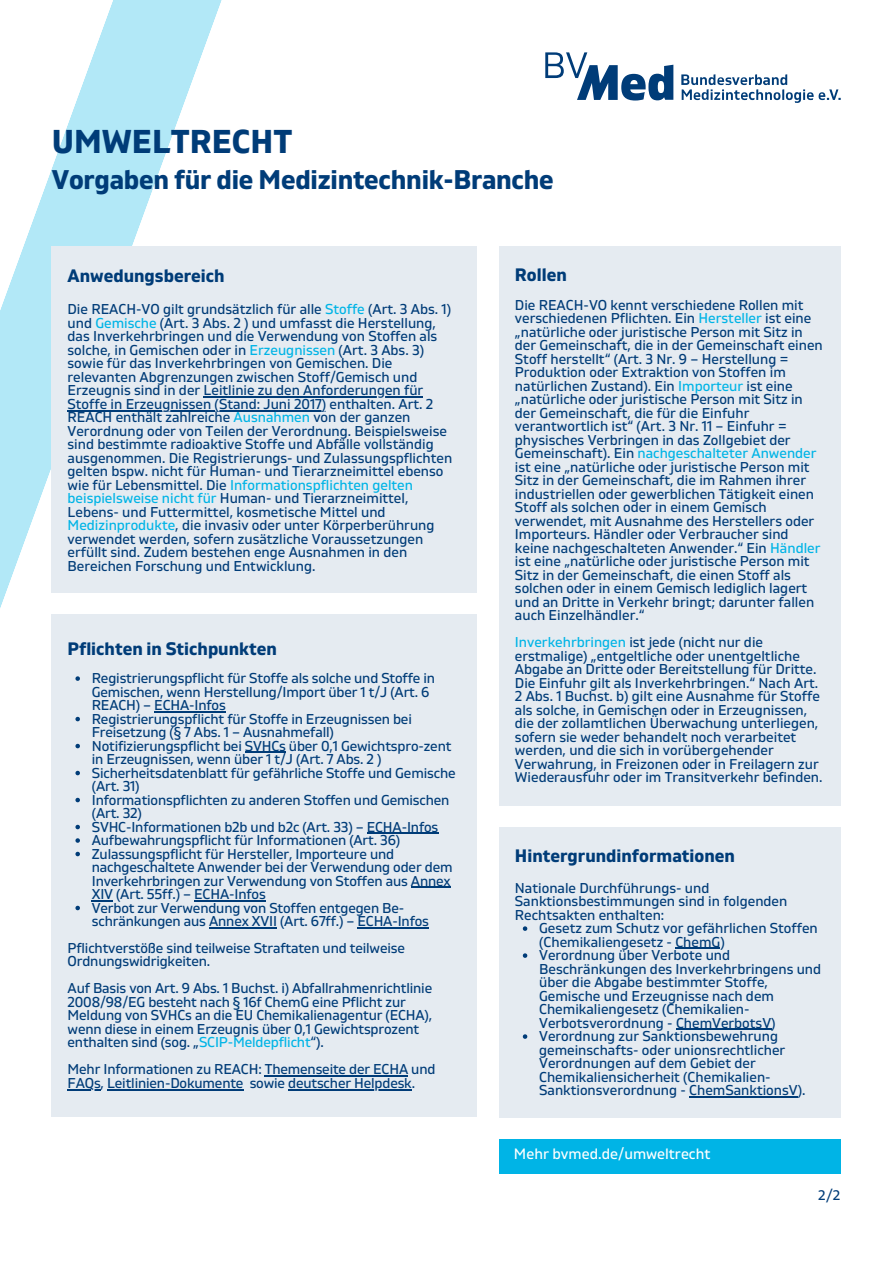
<style>
.page{position:relative;width:893px;height:1264px;background:#fff}
.page>*{position:absolute;margin:0;border:0;box-sizing:border-box;transform-origin:0 0}
.t1{font:700 33px "Gilam";color:#003c78}
.t2{font:700 27px "Gilam";letter-spacing:-.01em;color:#003c78}
.t3{font:700 18px "Gilam";color:#003c78}
.t4{font:15px "Gilam";color:#fff}
.t5{font:15px "The Sans OT5 Plain";color:#003c78}
.t6{font:14.25px/13.5px "Gilam";color:#003c78}
.s1{color:#00b4e6}
</style>
<div class="page">
<svg style="left:0;top:0;width:222px;height:1117px"></svg>
<div style="left:499px;top:246px;width:341px;height:559px;background:#e5ebf1"></div>
<svg style="left:681px;top:74px;width:159px;height:29px"></svg>
<svg style="left:545px;top:52px;width:128px;height:48px"></svg>
<div style="left:52px;top:246px;width:424px;height:347px;background:#e5ebf1"></div>
<hr style="left:203px;top:396px;width:220px;height:2px;background:#003c78">
<hr style="left:68px;top:410px;width:258px;height:1px;background:#003c78">
<div style="left:499px;top:827px;width:341px;height:290px;background:#e5ebf1"></div>
<svg style="left:523px;top:926px;width:4px;height:4px"></svg>
<hr style="left:675px;top:947px;width:45px;height:1px;background:#003c78">
<svg style="left:523px;top:953px;width:4px;height:4px"></svg>
<hr style="left:676px;top:1028px;width:95px;height:1px;background:#003c78">
<svg style="left:523px;top:1034px;width:4px;height:4px"></svg>
<hr style="left:689px;top:1096px;width:108px;height:1px;background:#003c78">
<div style="left:52px;top:614px;width:424px;height:502px;background:#e5ebf1"></div>
<svg style="left:75px;top:676px;width:5px;height:5px"></svg>
<hr style="left:154px;top:711px;width:72px;height:1px;background:#003c78">
<svg style="left:75px;top:716px;width:5px;height:5px"></svg>
<svg style="left:75px;top:743px;width:5px;height:5px"></svg>
<hr style="left:245px;top:751px;width:41px;height:1px;background:#003c78">
<svg style="left:75px;top:770px;width:5px;height:5px"></svg>
<svg style="left:75px;top:797px;width:5px;height:5px"></svg>
<svg style="left:75px;top:824px;width:5px;height:5px"></svg>
<hr style="left:367px;top:832px;width:71px;height:1px;background:#003c78">
<svg style="left:75px;top:838px;width:5px;height:4px"></svg>
<svg style="left:75px;top:851px;width:5px;height:5px"></svg>
<hr style="left:411px;top:886px;width:39px;height:1px;background:#003c78">
<svg style="left:92px;top:900px;width:21px;height:1px"></svg>
<hr style="left:194px;top:900px;width:71px;height:1px;background:#003c78">
<svg style="left:75px;top:905px;width:5px;height:5px"></svg>
<hr style="left:209px;top:927px;width:68px;height:1px;background:#003c78">
<hr style="left:357px;top:927px;width:72px;height:1px;background:#003c78">
<hr style="left:265px;top:1075px;width:143px;height:1px;background:#003c78">
<hr style="left:68px;top:1089px;width:33px;height:1px;background:#003c78">
<hr style="left:107px;top:1089px;width:136px;height:1px;background:#003c78">
<hr style="left:288px;top:1089px;width:123px;height:1px;background:#003c78">
<div style="left:499px;top:1139px;width:341px;height:34px;background:#00b4e6"></div>
<p class="t1" style="left:52px;top:122px;width:242px">UMWELTRECHT</p>
<p class="t2" style="left:52px;top:163px;width:503px">Vorgaben für die Medizintechnik-Branche</p>
<p class="t3" style="left:68px;top:265px;width:158px">Anwedungsbereich</p>
<p class="t6" style="left:68px;top:303px;width:386px">Die REACH-VO gilt grundsätzlich für alle <span class="s1">Stoffe</span> (Art. 3 Abs. 1) und <span class="s1">Gemische</span> (Art. 3 Abs. 2 ) und umfasst die Herstellung, das Inverkehrbringen und die Verwendung von Stoffen als solche, in Gemischen oder in <span class="s1">Erzeugnissen</span> (Art. 3 Abs. 3) sowie für das Inverkehrbringen von Gemischen. Die relevanten Abgrenzungen zwischen Stoff/Gemisch und Erzeugnis sind in der Leitlinie zu den Anforderungen für Stoffe in Erzeugnissen (Stand: Juni 2017) enthalten. Art. 2<br>REACH enthält zahlreiche <span class="s1">Ausnahmen</span> von der ganzen Verordnung oder von Teilen der Verordnung. Beispielsweise sind bestimmte radioaktive Stoffe und Abfälle vollständig ausgenommen. Die Registrierungs- und Zulassungspflichten gelten bspw. nicht für Human- und Tierarzneimittel ebenso wie für Lebensmittel. Die <span class="s1">Informationspflichten gelten beispielsweise nicht für</span> Human- und Tierarzneimittel, Lebens- und Futtermittel, kosmetische Mittel und <span class="s1">Medizinprodukte</span>, die invasiv oder unter Körperberührung verwendet werden, sofern zusätzliche Voraussetzungen erfüllt sind. Zudem bestehen enge Ausnahmen in den Bereichen Forschung und Entwicklung.</p>
<p class="t3" style="left:68px;top:638px;width:211px">Pflichten in Stichpunkten</p>
<p class="t6" style="left:92px;top:672px;width:345px">Registrierungspflicht für Stoffe als solche und Stoffe in<br>Gemischen, wenn Herstellung/Import über 1 t/J (Art. 6<br>REACH) – ECHA-Infos</p>
<p class="t6" style="left:92px;top:712px;width:321px">Registrierungspflicht für Stoffe in Erzeugnissen bei<br>Freisetzung (§ 7 Abs. 1 – Ausnahmefall)</p>
<p class="t6" style="left:92px;top:739px;width:361px">Notifizierungspflicht bei SVHCs über 0,1 Gewichtspro-zent in Erzeugnissen, wenn über 1 t/J (Art. 7 Abs. 2 )</p>
<p class="t6" style="left:92px;top:766px;width:365px">Sicherheitsdatenblatt für gefährliche Stoffe und Gemische (Art. 31)</p>
<p class="t6" style="left:92px;top:793px;width:359px">Informationspflichten zu anderen Stoffen und Gemischen (Art. 32)</p>
<p class="t6" style="left:92px;top:820px;width:348px">SVHC-Informationen b2b und b2c (Art. 33) – ECHA-Infos</p>
<p class="t6" style="left:92px;top:833px;width:310px">Aufbewahrungspflicht für Informationen (Art. 36)</p>
<p class="t6" style="left:92px;top:847px;width:362px">Zulassungspflicht für Hersteller, Importeure und nachgeschaltete Anwender bei der Verwendung oder dem Inverkehrbringen zur Verwendung von Stoffen aus Annex XIV (Art. 55ff.) – ECHA-Infos</p>
<p class="t6" style="left:92px;top:901px;width:339px">Verbot zur Verwendung von Stoffen entgegen Be&shy;schränkungen aus Annex XVII (Art. 67ff.) – ECHA-Infos</p>
<p class="t6" style="left:68px;top:941px;width:339px">Pflichtverstöße sind teilweise Straftaten und teilweise<br>Ordnungswidrigkeiten.</p>
<p class="t6" style="left:68px;top:982px;width:366px">Auf Basis von Art. 9 Abs. 1 Buchst. i) Abfallrahmenrichtlinie 2008/98/EG besteht nach § 16f ChemG eine Pflicht zur Meldung von SVHCs an die EU Chemikalienagentur (ECHA), wenn diese in einem Erzeugnis über 0,1 Gewichtsprozent enthalten sind (sog. „<span class="s1">SCIP-Meldepflicht</span>“).</p>
<p class="t6" style="left:68px;top:1063px;width:369px">Mehr Informationen zu REACH: Themenseite der ECHA und<br>FAQs, Leitlinien-Dokumente sowie deutscher Helpdesk.</p>
<p class="t3" style="left:515px;top:264px;width:53px">Rollen</p>
<p class="t6" style="left:515px;top:298px;width:309px">Die REACH-VO kennt verschiedene Rollen mit verschiedenen Pflichten. Ein <span class="s1">Hersteller</span> ist eine „natürliche oder juristische Person mit Sitz in der Gemeinschaft, die in der Gemeinschaft einen Stoff herstellt“ (Art. 3 Nr. 9 – Herstellung = Produktion oder Extraktion von Stoffen im natürlichen Zustand). Ein <span class="s1">Importeur</span> ist eine „natürliche oder juristische Person mit Sitz in der Gemeinschaft, die für die Einfuhr verantwortlich ist“ (Art. 3 Nr. 11 – Einfuhr = physisches Verbringen in das Zollgebiet der Gemeinschaft). Ein <span class="s1">nachgeschalteter Anwender </span>ist eine „natürliche oder juristische Person mit Sitz in der Gemeinschaft, die im Rahmen ihrer industriellen oder gewerblichen Tätigkeit einen Stoff als solchen oder in einem Gemisch verwendet, mit Ausnahme des Herstellers oder Importeurs. Händler oder Verbraucher sind keine nachgeschalteten Anwender.“ Ein <span class="s1">Händler </span>ist eine „natürliche oder juristische Person mit Sitz in der Gemeinschaft, die einen Stoff als solchen oder in einem Gemisch lediglich lagert und an Dritte in Verkehr bringt; darunter fallen auch Einzelhändler.“</p>
<p class="t6" style="left:515px;top:636px;width:309px"><span class="s1">Inverkehrbringen</span> ist jede (nicht nur die erstmalige) „entgeltliche oder unentgeltliche Abgabe an Dritte oder Bereitstellung für Dritte.<br>Die Einfuhr gilt als Inverkehrbringen.“ Nach Art.<br>2 Abs. 1 Buchst. b) gilt eine Ausnahme für Stoffe als solche, in Gemischen oder in Erzeugnissen, die der zollamtlichen Überwachung unterliegen, sofern sie weder behandelt noch verarbeitet werden, und die sich in vorübergehender Verwahrung, in Freizonen oder in Freilagern zur Wiederausfuhr oder im Transitverkehr befinden.</p>
<p class="t3" style="left:515px;top:845px;width:221px">Hintergrundinformationen</p>
<p class="t6" style="left:515px;top:881px;width:274px">Nationale Durchführungs- und<br>Sanktionsbestimmungen sind in folgenden<br>Rechtsakten enthalten:</p>
<p class="t6" style="left:539px;top:921px;width:280px">Gesetz zum Schutz vor gefährlichen Stoffen (Chemikaliengesetz - ChemG)</p>
<p class="t6" style="left:539px;top:948px;width:283px">Verordnung über Verbote und Beschränkungen des Inverkehrbringens und über die Abgabe bestimmter Stoffe, Gemische und Erzeugnisse nach dem Chemikaliengesetz (Chemikalien-Verbotsverordnung - ChemVerbotsV)</p>
<p class="t6" style="left:539px;top:1029px;width:268px">Verordnung zur Sanktionsbewehrung gemeinschafts- oder unionsrechtlicher Verordnungen auf dem Gebiet der Chemikaliensicherheit (Chemikalien-Sanktionsverordnung - ChemSanktionsV).</p>
<p class="t4" style="left:514px;top:1145px;width:198px">Mehr bvmed.de/umweltrecht</p>
<p class="t5" style="left:817px;top:1185px;width:25px">2/2</p>
</div>
